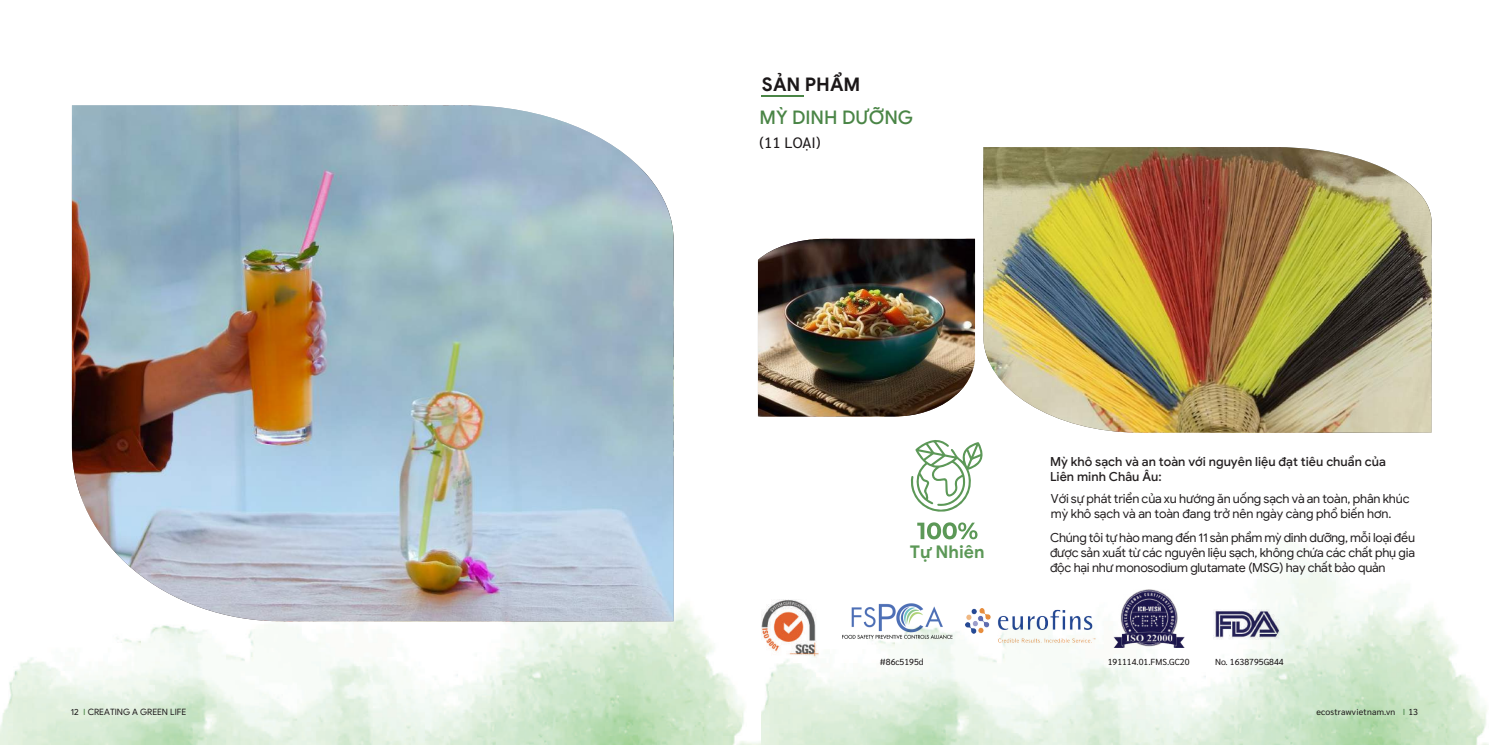
<style>
.page{position:relative;width:1489px;height:745px;background:#fff}
.page>*{position:absolute;margin:0;border:0;box-sizing:border-box;transform-origin:0 0}
.t1{font:500 18.75px "Google Sans";color:#4a8546}
.t2{font:700 18.75px "Google Sans";color:#1b1718}
.t3{font:700 17.5px "Google Sans";color:#5c9857}
.t4{font:15px "Sarabun";color:#1b1718}
.t5{font:12.5px/15px "Google Sans";letter-spacing:-.01em;color:#231f20}
.t6{font:500 12.5px/15px "Google Sans";color:#231f20}
.t7{font:8.75px "Sarabun";color:#1b1718}
.t8{font:8.75px "Google Sans";color:#1b1718}
.t9{font:8.75px "Sarabun";letter-spacing:.025em;color:#1b1718}
.s1{font-family:"Sarabun";color:#4a8546}
.s2{color:#4a8546}
</style>
<div class="page">
<img style="left:760px;top:533px;width:728px;height:211px">
<img style="left:0;top:493px;width:760px;height:251px">
<img style="left:983px;top:147px;width:448px;height:285px">
<img style="left:72px;top:105px;width:601px;height:516px">
<img style="left:758px;top:239px;width:216px;height:177px">
<hr style="left:761px;top:95px;width:42px;height:2px;background:#4a8546">
<svg style="left:910px;top:440px;width:72px;height:72px"></svg>
<svg style="left:917px;top:522px;width:60px;height:17px"></svg>
<img style="left:761px;top:599px;width:57px;height:58px">
<img style="left:837px;top:600px;width:119px;height:42px">
<img style="left:1208px;top:594px;width:74px;height:46px">
<img style="left:965px;top:608px;width:130px;height:37px">
<img style="left:1113px;top:589px;width:71px;height:58px">
<h1 class="t2" style="left:762px;top:72px;width:100px">SẢN PHẨM</h1>
<h1 class="t1" style="left:759px;top:105px;width:155px">MỲ DINH DƯỠNG</h1>
<p class="t4" style="left:759px;top:133px;width:63px">(11 LOẠI)</p>
<h2 class="t3" style="left:909px;top:540px;width:76px">Tự Nhiên</h2>
<p class="t6" style="left:1049px;top:453px;width:337px">Mỳ khô sạch và an toàn với nguyên liệu đạt tiêu chuẩn của<br>Liên minh Châu Âu:</p>
<p class="t5" style="left:1050px;top:490px;width:360px">Với sự phát triển của xu hướng ăn uống sạch và an toàn, phân khúc mỳ khô sạch và an toàn đang trở nên ngày càng phổ biến hơn.</p>
<p class="t5" style="left:1049px;top:530px;width:366px;text-align:justify">Chúng tôi tự hào mang đến 11 sản phẩm mỳ dinh dưỡng, mỗi loại đều được sản xuất từ các nguyên liệu sạch, không chứa các chất phụ gia độc hại như monosodium glutamate (MSG) hay chất bảo quản</p>
<p class="t7" style="left:879px;top:656px;width:45px">#86c5195d</p>
<p class="t7" style="left:1107px;top:656px;width:83px">191114.01.FMS.GC20</p>
<p class="t7" style="left:1214px;top:656px;width:70px">No. 1638795G844</p>
<p class="t8" style="left:71px;top:705px;width:117px">12 <span class="s1">I</span> CREATING A GREEN LIFE</p>
<p class="t9" style="left:1316px;top:706px;width:103px">ecostrawvietnam.vn <span class="s2">I</span> 13</p>
</div>
